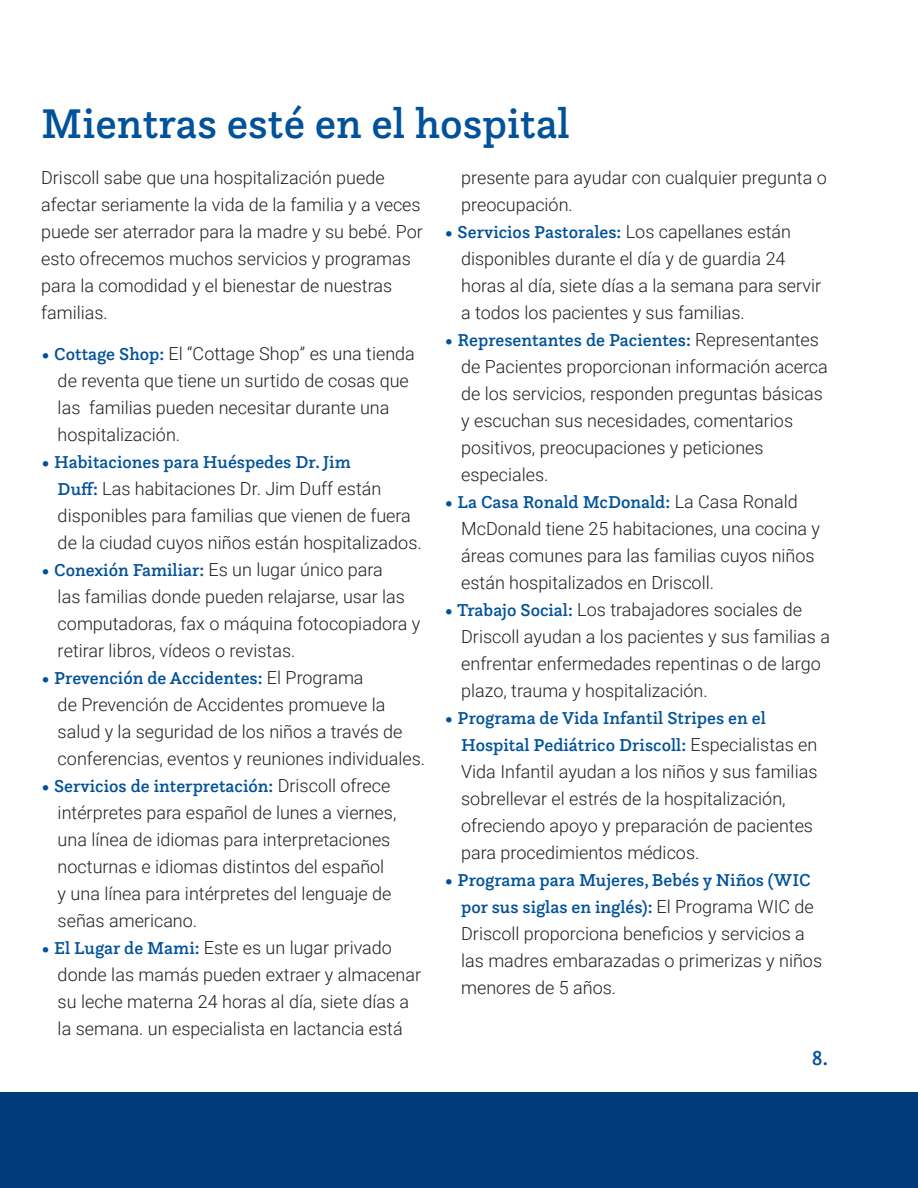
<style>
.page{position:relative;width:918px;height:1188px;background:#fff}
.page>*{position:absolute;margin:0;border:0;box-sizing:border-box;transform-origin:0 0}
.t1{font:500 43.35px "Questa Slab";color:#01529a}
.t2{font:500 21px "Questa Slab";color:#01529a}
.t3{font:300 18px/27px "Roboto";color:#231f20}
.t4{font:500 18px/27px "Questa Slab";color:#01529a}
.s1{font-family:"Questa Slab";font-weight:500;color:#01529a}
.s2{font-family:"Roboto";font-weight:300;color:#231f20}
</style>
<div class="page">
<div style="left:0;top:1093px;width:918px;height:95px;background:#013b7c"></div>
<h1 class="t1" style="left:41px;top:96px;width:530px">Mientras esté en el hospital</h1>
<p class="t3" style="left:41px;top:164px;width:383px">Driscoll sabe que una hospitalización puede afectar seriamente la vida de la familia y a veces puede ser aterrador para la madre y su bebé. Por esto ofrecemos muchos servicios y programas para la comodidad y el bienestar de nuestras familias.</p>
<p class="t3" style="left:58px;top:339px;width:359px;text-indent:-17px"><span class="s1">• Cottage Shop:</span> El “Cottage Shop” es una tienda de reventa que tiene un surtido de cosas que las familias pueden necesitar durante una hospitalización.</p>
<p class="t4" style="left:41px;top:448px;width:311px">• Habitaciones para Huéspedes Dr. Jim</p>
<p class="t3" style="left:58px;top:474px;width:366px"><span class="s1">Duff:</span> Las habitaciones Dr. Jim Duff están disponibles para familias que vienen de fuera de la ciudad cuyos niños están hospitalizados.</p>
<p class="t4" style="left:41px;top:556px;width:343px">• Conexión Familiar: <span class="s2">Es un lugar único para</span></p>
<p class="t3" style="left:58px;top:582px;width:364px">las familias donde pueden relajarse, usar las computadoras, fax o máquina fotocopiadora y retirar libros, vídeos o revistas.</p>
<p class="t4" style="left:41px;top:664px;width:324px">• Prevención de Accidentes: <span class="s2">El Programa</span></p>
<p class="t3" style="left:58px;top:690px;width:369px">de Prevención de Accidentes promueve la salud y la seguridad de los niños a través de conferencias, eventos y reuniones individuales.</p>
<p class="t4" style="left:41px;top:772px;width:351px">• Servicios de interpretación: <span class="s2">Driscoll ofrece</span></p>
<p class="t3" style="left:58px;top:798px;width:340px">intérpretes para español de lunes a viernes, una línea de idiomas para interpretaciones nocturnas e idiomas distintos del español y una línea para intérpretes del lenguaje de señas americano.</p>
<p class="t3" style="left:58px;top:933px;width:365px;text-indent:-17px"><span class="s1">• El Lugar de Mami:</span> Este es un lugar privado donde las mamás pueden extraer y almacenar su leche materna 24 horas al día, siete días a la semana. un especialista en lactancia está</p>
<p class="t3" style="left:461px;top:164px;width:367px">presente para ayudar con cualquier pregunta o preocupación.</p>
<p class="t4" style="left:445px;top:218px;width:348px">• Servicios Pastorales: <span class="s2">Los capellanes están</span></p>
<p class="t3" style="left:461px;top:245px;width:362px">disponibles durante el día y de guardia 24 horas al día, siete días a la semana para servir a todos los pacientes y sus familias.</p>
<p class="t4" style="left:445px;top:326px;width:376px">• Representantes de Pacientes: <span class="s2">Representantes</span></p>
<p class="t3" style="left:461px;top:353px;width:368px">de Pacientes proporcionan información acerca de los servicios, responden preguntas básicas y escuchan sus necesidades, comentarios positivos, preocupaciones y peticiones especiales.</p>
<p class="t4" style="left:445px;top:488px;width:355px">• La Casa Ronald McDonald: <span class="s2">La Casa Ronald</span></p>
<p class="t3" style="left:461px;top:515px;width:360px">McDonald tiene 25 habitaciones, una cocina y áreas comunes para las familias cuyos niños están hospitalizados en Driscoll.</p>
<p class="t3" style="left:461px;top:596px;width:370px;text-indent:-17px"><span class="s1">• Trabajo Social:</span> Los trabajadores sociales de Driscoll ayudan a los pacientes y sus familias a enfrentar enfermedades repentinas o de largo plazo, trauma y hospitalización.</p>
<p class="t4" style="left:461px;top:704px;width:358px;text-indent:-17px">• Programa de Vida Infantil Stripes en el<br>Hospital Pediátrico Driscoll: <span class="s2">Especialistas en</span></p>
<p class="t3" style="left:461px;top:758px;width:358px">Vida Infantil ayudan a los niños y sus familias sobrellevar el estrés de la hospitalización, ofreciendo apoyo y preparación de pacientes para procedimientos médicos.</p>
<p class="t4" style="left:445px;top:866px;width:371px;text-align:right">• Programa para Mujeres, Bebés y Niños (WIC por sus siglas en inglés): <span class="s2">El Programa WIC de</span></p>
<p class="t3" style="left:461px;top:920px;width:362px">Driscoll proporciona beneficios y servicios a las madres embarazadas o primerizas y niños menores de 5 años.</p>
<p class="t2" style="left:812px;top:1044px;width:18px">8.</p>
</div>
